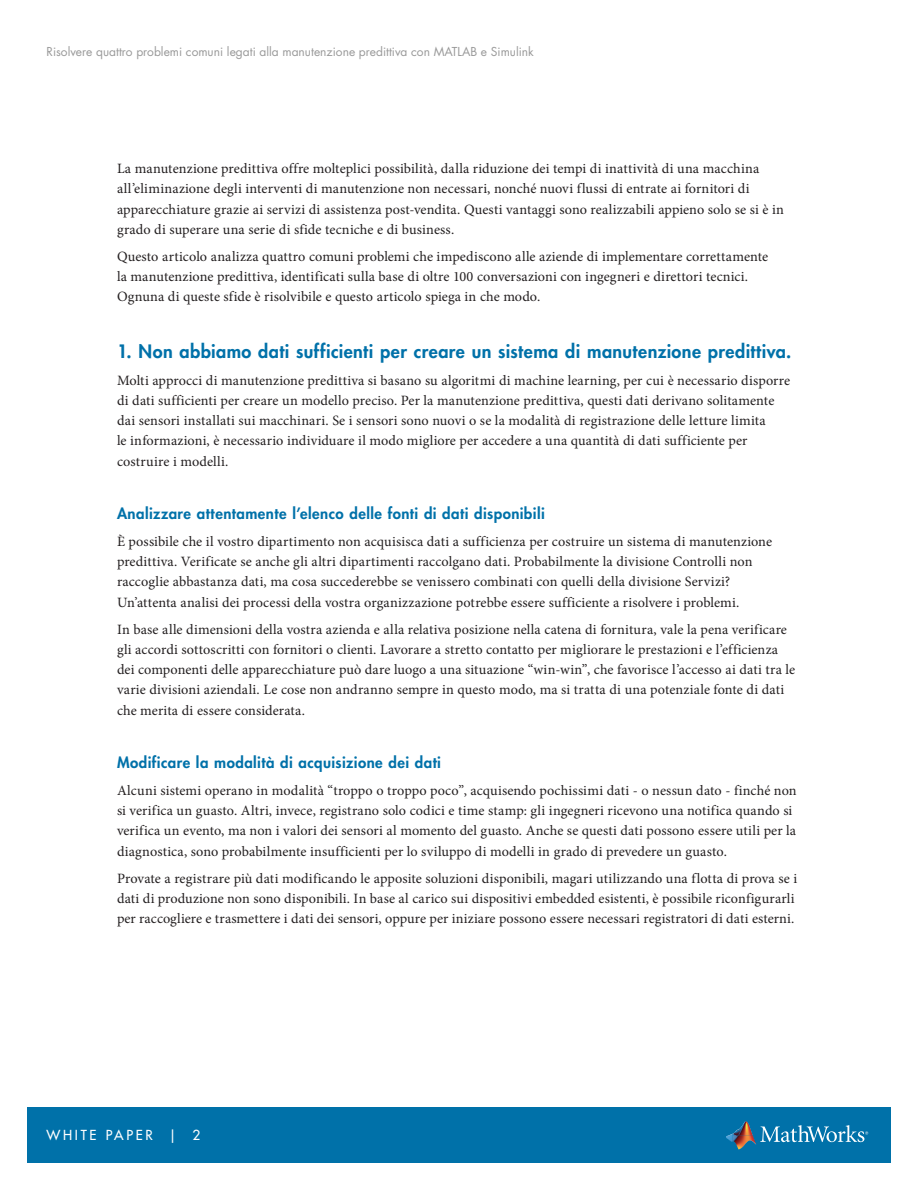
<style>
.page{position:relative;width:918px;height:1188px;background:#fff}
.page>*{position:absolute;margin:0;border:0;box-sizing:border-box;transform-origin:0 0}
.Heading_1{font:800 18px "Futura Std";letter-spacing:.025em;color:#0071a9}
.Heading_2{font:800 15px "Futura Std";letter-spacing:.03em;color:#0071a9}
.Body_Copy{font:14.25px/20.2px "Minion Pro";letter-spacing:.01em;color:#231f20}
.t1{font:500 13.5px "Futura Std";letter-spacing:.2em;color:#fff}
.t2{font:12px "Futura Std";color:#999}
</style>
<div class="page">
<div style="left:27px;top:1108px;width:864px;height:55px;background:#0071a9"></div>
<img style="left:733px;top:1121px;width:20px;height:14px">
<svg style="left:726px;top:1134px;width:7px;height:8px"></svg>
<img style="left:733px;top:1135px;width:23px;height:14px">
<svg style="left:760px;top:1125px;width:108px;height:17px"></svg>
<p class="t2" style="left:46px;top:44px;width:489px">Risolvere quattro problemi comuni legati alla manutenzione predittiva con MATLAB e Simulink</p>
<p class="Body_Copy" style="left:117px;top:159px;width:668px">La manutenzione predittiva offre molteplici possibilità, dalla riduzione dei tempi di inattività di una macchina all’eliminazione degli interventi di manutenzione non necessari, nonché nuovi flussi di entrate ai fornitori di apparecchiature grazie ai servizi di assistenza post-vendita. Questi vantaggi sono realizzabili appieno solo se si è in grado di superare una serie di sfide tecniche e di business.</p>
<p class="Body_Copy" style="left:117px;top:246px;width:653px">Questo articolo analizza quattro comuni problemi che impediscono alle aziende di implementare correttamente la manutenzione predittiva, identificati sulla base di oltre 100 conversazioni con ingegneri e direttori tecnici.<br>Ognuna di queste sfide è risolvibile e questo articolo spiega in che modo.</p>
<p class="Heading_1" style="left:117px;top:340px;width:676px">1. Non abbiamo dati sufficienti per creare un sistema di manutenzione predittiva.</p>
<p class="Body_Copy" style="left:117px;top:370px;width:675px">Molti approcci di manutenzione predittiva si basano su algoritmi di machine learning, per cui è necessario disporre di dati sufficienti per creare un modello preciso. Per la manutenzione predittiva, questi dati derivano solitamente dai sensori installati sui macchinari. Se i sensori sono nuovi o se la modalità di registrazione delle letture limita<br>le informazioni, è necessario individuare il modo migliore per accedere a una quantità di dati sufficiente per costruire i modelli.</p>
<p class="Heading_2" style="left:117px;top:504px;width:429px">Analizzare attentamente l’elenco delle fonti di dati disponibili</p>
<p class="Body_Copy" style="left:117px;top:531px;width:657px">È possibile che il vostro dipartimento non acquisisca dati a sufficienza per costruire un sistema di manutenzione predittiva. Verificate se anche gli altri dipartimenti raccolgano dati. Probabilmente la divisione Controlli non raccoglie abbastanza dati, ma cosa succederebbe se venissero combinati con quelli della divisione Servizi?<br>Un’attenta analisi dei processi della vostra organizzazione potrebbe essere sufficiente a risolvere i problemi.</p>
<p class="Body_Copy" style="left:117px;top:619px;width:680px">In base alle dimensioni della vostra azienda e alla relativa posizione nella catena di fornitura, vale la pena verificare gli accordi sottoscritti con fornitori o clienti. Lavorare a stretto contatto per migliorare le prestazioni e l’efficienza dei componenti delle apparecchiature può dare luogo a una situazione “win-win”, che favorisce l’accesso ai dati tra le varie divisioni aziendali. Le cose non andranno sempre in questo modo, ma si tratta di una potenziale fonte di dati che merita di essere considerata.</p>
<p class="Heading_2" style="left:117px;top:753px;width:326px">Modificare la modalità di acquisizione dei dati</p>
<p class="Body_Copy" style="left:117px;top:780px;width:681px">Alcuni sistemi operano in modalità “troppo o troppo poco”, acquisendo pochissimi dati - o nessun dato - finché non si verifica un guasto. Altri, invece, registrano solo codici e time stamp: gli ingegneri ricevono una notifica quando si verifica un evento, ma non i valori dei sensori al momento del guasto. Anche se questi dati possono essere utili per la diagnostica, sono probabilmente insufficienti per lo sviluppo di modelli in grado di prevedere un guasto.</p>
<p class="Body_Copy" style="left:117px;top:868px;width:682px">Provate a registrare più dati modificando le apposite soluzioni disponibili, magari utilizzando una flotta di prova se i dati di produzione non sono disponibili. In base al carico sui dispositivi embedded esistenti, è possibile riconfigurarli per raccogliere e trasmettere i dati dei sensori, oppure per iniziare possono essere necessari registratori di dati esterni.</p>
<p class="t1" style="left:46px;top:1127px;width:155px">WHITE PAPER | 2</p>
</div>
